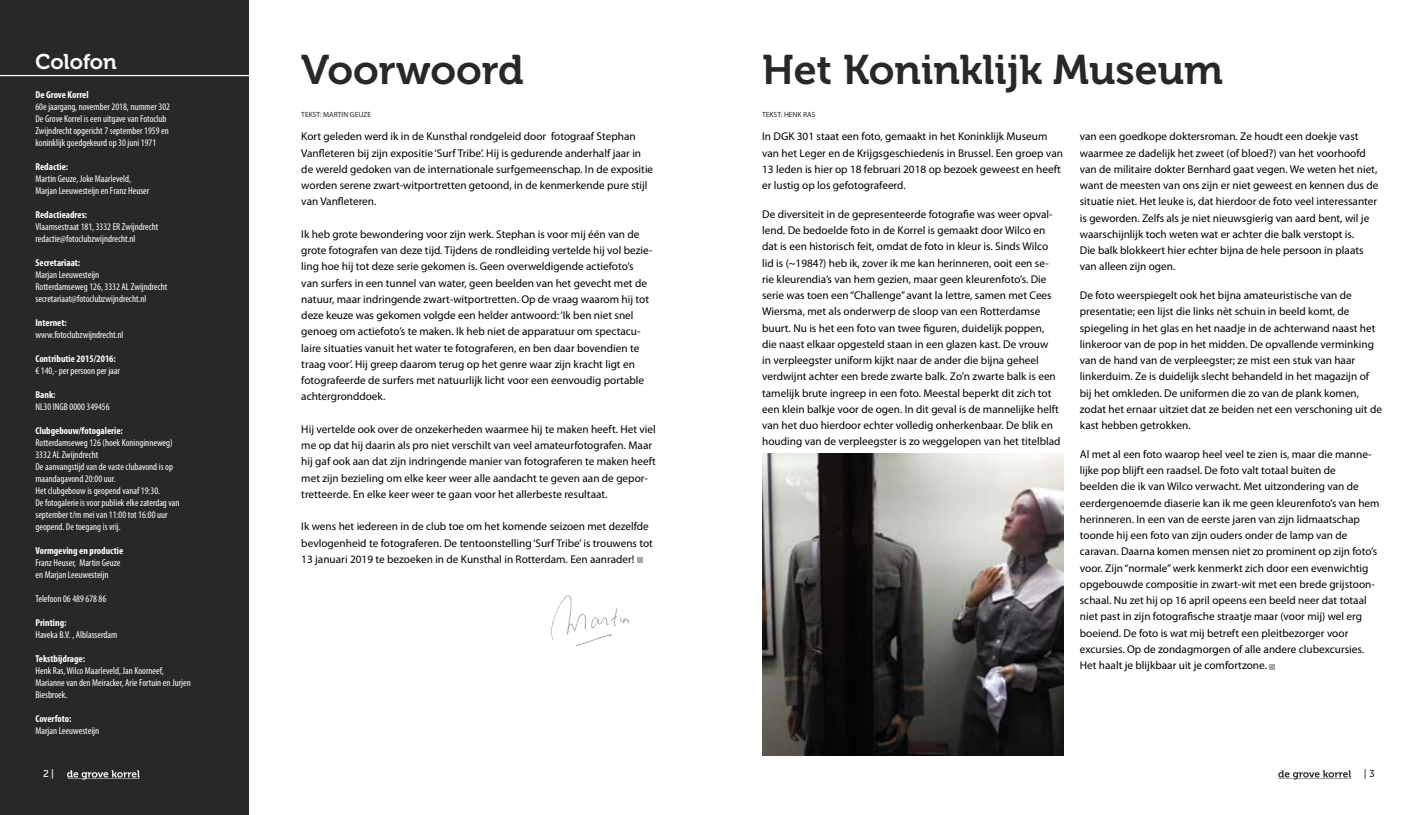
<style>
.page{position:relative;width:1418px;height:815px;background:#fff}
.page>*{position:absolute;margin:0;border:0;box-sizing:border-box;transform-origin:0 0}
.t1{font:41.25px "Museo 700";color:#292829}
.t2{font:21.25px "Museo 700";color:#fff}
.t3{font:11.25px/16.2px "Myriad Pro";color:#000}
.t4{font:condensed 10px/12px "Myriad Pro";color:#fff}
.t5{font:700 condensed 10px "Myriad Pro";color:#fff}
.t6{font:10px "Museo Sans 500";color:#fff}
.t7{font:10px "Museo Sans 500";color:#292829}
.t8{font:7.5px "Myriad Pro";color:#292829}
</style>
<div class="page">
<svg style="left:1278px;top:770px;width:72px;height:10px"></svg>
<div style="left:0;top:0;width:248px;height:815px;background:#292829"></div>
<svg style="left:67px;top:770px;width:73px;height:10px"></svg>
<svg style="left:551px;top:595px;width:78px;height:51px"></svg>
<hr style="left:0;top:75px;width:250px;height:1px;background:#fff">
<svg style="left:637px;top:557px;width:5px;height:5px"></svg>
<svg style="left:1269px;top:664px;width:5px;height:5px"></svg>
<img style="left:762px;top:454px;width:301px;height:301px">
<h2 class="t2" style="left:35px;top:50px;width:83px">Colofon</h2>
<p class="t5" style="left:35px;top:88px;width:55px">De Grove Korrel</p>
<p class="t4" style="left:35px;top:100px;width:136px">60e jaargang, november 2018, nummer 302<br>De Grove Korrel is een uitgave van Fotoclub Zwijndrecht opgericht 7 september 1959 en koninklijk goedgekeurd op 30 juni 1971</p>
<p class="t5" style="left:35px;top:160px;width:34px">Redactie:</p>
<p class="t4" style="left:35px;top:172px;width:115px">Martin Geuze, Joke Maarleveld,<br>Marjan Leeuwesteijn en Franz Heuser</p>
<p class="t5" style="left:35px;top:208px;width:53px">Redactieadres:</p>
<p class="t4" style="left:35px;top:220px;width:124px">Vlaamsestraat 181, 3332 ER Zwijndrecht redactie@fotoclubzwijndrecht.nl</p>
<p class="t5" style="left:35px;top:256px;width:46px">Secretariaat:</p>
<p class="t4" style="left:35px;top:268px;width:133px">Marjan Leeuwesteijn<br>Rotterdamseweg 126, 3332 AL Zwijndrecht secretariaat@fotoclubzwijndrecht.nl</p>
<p class="t5" style="left:35px;top:316px;width:33px">Internet:</p>
<p class="t4" style="left:35px;top:328px;width:90px">www.fotoclubzwijndrecht.nl</p>
<p class="t5" style="left:35px;top:352px;width:82px">Contributie 2015/2016:</p>
<p class="t4" style="left:35px;top:364px;width:86px">€ 140,- per persoon per jaar</p>
<p class="t5" style="left:35px;top:388px;width:22px">Bank:</p>
<p class="t4" style="left:35px;top:400px;width:76px">NL30 INGB 0000 349456</p>
<p class="t5" style="left:35px;top:424px;width:89px">Clubgebouw/fotogalerie:</p>
<p class="t4" style="left:35px;top:436px;width:146px">Rotterdamseweg 126 (hoek Koninginneweg)<br>3332 AL Zwijndrecht<br>De aanvangstijd van de vaste clubavond is op maandagavond 20:00 uur.<br>Het clubgebouw is geopend vanaf 19:30.<br>De fotogalerie is voor publiek elke zaterdag van september t/m mei van 11:00 tot 16:00 uur geopend. De toegang is vrij.</p>
<p class="t5" style="left:35px;top:544px;width:89px">Vormgeving en productie</p>
<p class="t4" style="left:35px;top:556px;width:86px">Franz Heuser, Martin Geuze en Marjan Leeuwesteijn</p>
<p class="t4" style="left:35px;top:592px;width:72px">Telefoon 06 489 678 86</p>
<p class="t5" style="left:35px;top:616px;width:33px">Printing:</p>
<p class="t4" style="left:35px;top:628px;width:83px">Haveka B.V. , Alblasserdam</p>
<p class="t5" style="left:35px;top:652px;width:51px">Tekstbijdrage:</p>
<p class="t4" style="left:35px;top:664px;width:157px">Henk Ras, Wilco Maarleveld, Jan Koorneef,<br>Marianne van den Meiracker, Arie Fortuin en Jurjen<br>Biesbroek.</p>
<p class="t5" style="left:35px;top:712px;width:38px">Coverfoto:</p>
<p class="t4" style="left:35px;top:724px;width:65px">Marjan Leeuwesteijn</p>
<h1 class="t1" style="left:301px;top:47px;width:224px">Voorwoord</h1>
<p class="t8" style="left:301px;top:109px;width:71px">TEKST: MARTIN GEUZE</p>
<p class="t3" style="left:301px;top:128px;width:353px">Kort geleden werd ik in de Kunsthal rondgeleid door fotograaf Stephan Vanfleteren bij zijn expositie ‘Surf Tribe’. Hij is gedurende anderhalf jaar in de wereld gedoken van de internationale surfgemeenschap. In de expositie worden serene zwart-witportretten getoond, in de kenmerkende pure stijl van Vanfleteren.</p>
<p class="t3" style="left:301px;top:226px;width:352px">Ik heb grote bewondering voor zijn werk. Stephan is voor mij één van de grote fotografen van deze tijd. Tijdens de rondleiding vertelde hij vol bezie&shy;ling hoe hij tot deze serie gekomen is. Geen overweldigende actiefoto’s van surfers in een tunnel van water, geen beelden van het gevecht met de natuur, maar indringende zwart-witportretten. Op de vraag waarom hij tot deze keuze was gekomen volgde een helder antwoord: ‘Ik ben niet snel genoeg om actiefoto’s te maken. Ik heb niet de apparatuur om spectacu&shy;laire situaties vanuit het water te fotograferen, en ben daar bovendien te traag voor’. Hij greep daarom terug op het genre waar zijn kracht ligt en fotografeerde de surfers met natuurlijk licht voor een eenvoudig portable achtergronddoek.</p>
<p class="t3" style="left:301px;top:421px;width:356px">Hij vertelde ook over de onzekerheden waarmee hij te maken heeft. Het viel me op dat hij daarin als pro niet verschilt van veel amateurfotografen. Maar hij gaf ook aan dat zijn indringende manier van fotograferen te maken heeft met zijn bezieling om elke keer weer alle aandacht te geven aan de gepor&shy;tretteerde. En elke keer weer te gaan voor het allerbeste resultaat.</p>
<p class="t3" style="left:301px;top:518px;width:353px">Ik wens het iedereen in de club toe om het komende seizoen met dezelfde bevlogenheid te fotograferen. De tentoonstelling ‘Surf Tribe’ is trouwens tot<br>13 januari 2019 te bezoeken in de Kunsthal in Rotterdam. Een aanrader!</p>
<h1 class="t1" style="left:762px;top:47px;width:462px">Het Koninklijk Museum</h1>
<p class="t8" style="left:762px;top:109px;width:55px">TEKST: HENK RAS</p>
<p class="t3" style="left:762px;top:128px;width:302px">In DGK 301 staat een foto, gemaakt in het Koninklijk Museum van het Leger en de Krijgsgeschiedenis in Brussel. Een groep van 13 leden is hier op 18 februari 2018 op bezoek geweest en heeft er lustig op los gefotografeerd.</p>
<p class="t3" style="left:762px;top:206px;width:300px">De diversiteit in de gepresenteerde fotografie was weer opval&shy;lend. De bedoelde foto in de Korrel is gemaakt door Wilco en dat is een historisch feit, omdat de foto in kleur is. Sinds Wilco lid is (~1984?) heb ik, zover ik me kan herinneren, ooit een se&shy;rie kleurendia’s van hem gezien, maar geen kleurenfoto’s. Die serie was toen een “Challenge” avant la lettre, samen met Cees Wiersma, met als onderwerp de sloop van een Rotterdamse buurt. Nu is het een foto van twee figuren, duidelijk poppen, die naast elkaar opgesteld staan in een glazen kast. De vrouw<br>in verpleegster uniform kijkt naar de ander die bijna geheel verdwijnt achter een brede zwarte balk. Zo’n zwarte balk is een tamelijk brute ingreep in een foto. Meestal beperkt dit zich tot een klein balkje voor de ogen. In dit geval is de mannelijke helft van het duo hierdoor echter volledig onherkenbaar. De blik en houding van de verpleegster is zo weggelopen van het titelblad</p>
<p class="t3" style="left:1079px;top:128px;width:300px">van een goedkope doktersroman. Ze houdt een doekje vast waarmee ze dadelijk het zweet (of bloed?) van het voorhoofd van de militaire dokter Bernhard gaat vegen. We weten het niet, want de meesten van ons zijn er niet geweest en kennen dus de situatie niet. Het leuke is, dat hierdoor de foto veel interessanter is geworden. Zelfs als je niet nieuwsgierig van aard bent, wil je waarschijnlijk toch weten wat er achter die balk verstopt is.<br>Die balk blokkeert hier echter bijna de hele persoon in plaats van alleen zijn ogen.</p>
<p class="t3" style="left:1079px;top:287px;width:303px">De foto weerspiegelt ook het bijna amateuristische van de presentatie; een lijst die links nèt schuin in beeld komt, de spiegeling in het glas en het naadje in de achterwand naast het linkeroor van de pop in het midden. De opvallende verminking van de hand van de verpleegster; ze mist een stuk van haar linkerduim. Ze is duidelijk slecht behandeld in het magazijn of bij het omkleden. De uniformen die zo van de plank komen, zodat het ernaar uitziet dat ze beiden net een verschoning uit de kast hebben getrokken.</p>
<p class="t3" style="left:1079px;top:446px;width:301px">Al met al een foto waarop heel veel te zien is, maar die manne&shy;lijke pop blijft een raadsel. De foto valt totaal buiten de<br>beelden die ik van Wilco verwacht. Met uitzondering van de eerdergenoemde diaserie kan ik me geen kleurenfoto’s van hem herinneren. In een van de eerste jaren van zijn lidmaatschap toonde hij een foto van zijn ouders onder de lamp van de caravan. Daarna komen mensen niet zo prominent op zijn foto’s voor. Zijn “normale” werk kenmerkt zich door een evenwichtig opgebouwde compositie in zwart-wit met een brede grijstoon&shy;schaal. Nu zet hij op 16 april opeens een beeld neer dat totaal niet past in zijn fotografische straatje maar (voor mij) wel erg boeiend. De foto is wat mij betreft een pleitbezorger voor excursies. Op de zondagmorgen of alle andere clubexcursies.<br>Het haalt je blijkbaar uit je comfortzone.</p>
<p class="t6" style="left:43px;top:769px;width:13px">2 |</p>
<p class="t7" style="left:1363px;top:769px;width:13px">| 3</p>
</div>
